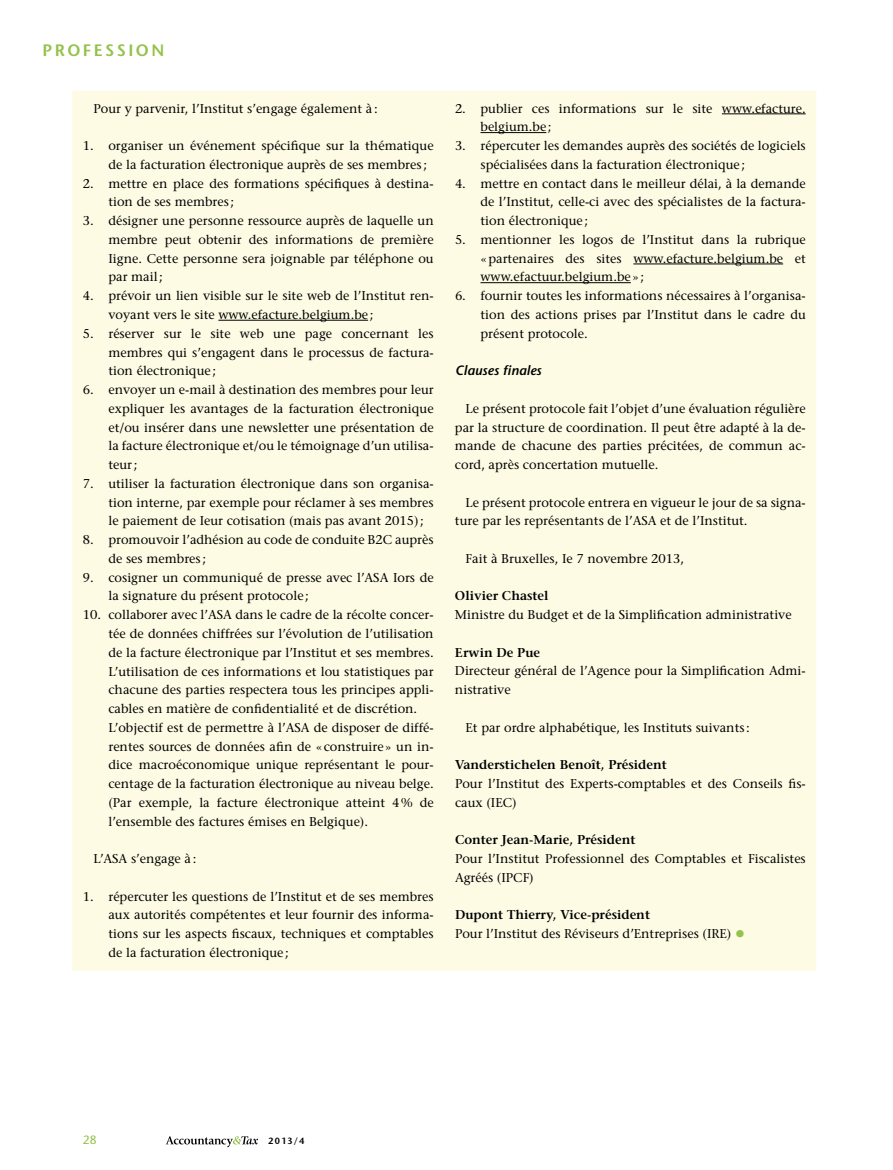
<style>
.page{position:relative;width:893px;height:1170px;background:#fff}
.page>*{position:absolute;margin:0;border:0;box-sizing:border-box;transform-origin:0 0}
.t1{font:600 16.5px "Stone Sans Std";letter-spacing:.15em;color:#94c24a}
.t2{font:italic 600 13.5px "Stone Sans Std";color:#000}
.t3{font:500 12.75px/18.8px "Stone Serif Std";color:#000}
.t4{font:600 12.75px "Stone Serif Std";color:#000}
.t5{font:500 12px "Stone Sans Std";color:#94c24a}
.t6{font:600 9px "Stone Sans Std";color:#000}
.s1{font-weight:600}
.s2{font-size:21px;color:#94c24a}
</style>
<div class="page">
<svg style="left:166px;top:1136px;width:92px;height:10px"></svg>
<div style="left:72px;top:90px;width:744px;height:881px;background:#fefbe5"></div>
<p class="t1" style="left:43px;top:41px;width:51px">PROFESSI</p>
<p class="t1" style="left:136px;top:41px;width:27px">ON</p>
<p class="t3" style="left:94px;top:99px;width:286px">Pour y parvenir, l’Institut s’engage également à:</p>
<p class="t3" style="left:108px;top:136px;width:327px;text-indent:-26px">1. organiser un événement spécifique sur la thématique de la facturation électronique auprès de ses membres ;</p>
<p class="t3" style="left:108px;top:174px;width:327px;text-indent:-26px">2. mettre en place des formations spécifiques à destina&shy;tion de ses membres ;</p>
<p class="t3" style="left:108px;top:211px;width:327px;text-align:justify;text-indent:-26px">3. désigner une personne ressource auprès de laquelle un membre peut obtenir des informations de première Iigne. Cette personne sera joignable par téléphone ou par mail;</p>
<p class="t3" style="left:108px;top:286px;width:327px;text-indent:-26px">4. prévoir un lien visible sur le site web de l’Institut ren&shy;voyant vers le site www.efacture.belgium.be ;</p>
<p class="t3" style="left:108px;top:324px;width:327px;text-align:justify;text-indent:-26px">5. réserver sur le site web une page concernant les membres qui s’engagent dans le processus de factura&shy;tion électronique ;</p>
<p class="t3" style="left:108px;top:380px;width:327px;text-align:justify;text-indent:-26px">6. envoyer un e-mail à destination des membres pour leur expliquer les avantages de la facturation électronique et/ou insérer dans une newsletter une présentation de la facture électronique et/ou le témoignage d’un utilisa&shy;teur;</p>
<p class="t3" style="left:108px;top:474px;width:327px;text-align:justify;text-indent:-26px">7. utiliser la facturation électronique dans son organisa&shy;tion interne, par exemple pour réclamer à ses membres le paiement de Ieur cotisation (mais pas avant 2015);</p>
<p class="t3" style="left:108px;top:530px;width:327px;text-indent:-26px">8. promouvoir l’adhésion au code de conduite B2C auprès de ses membres ;</p>
<p class="t3" style="left:108px;top:568px;width:327px;text-indent:-26px">9. cosigner un communiqué de presse avec l’ASA Iors de la signature du présent protocole ;</p>
<p class="t3" style="left:108px;top:605px;width:327px;text-indent:-26px">10. collaborer avec l’ASA dans le cadre de la récolte concer&shy;tée de données chiffrées sur l’évolution de l’utilisation de la facture électronique par l’Institut et ses membres.<br>L’utilisation de ces informations et lou statistiques par chacune des parties respectera tous les principes appli&shy;cables en matière de confidentialité et de discrétion.<br>L’objectif est de permettre à l’ASA de disposer de diffé&shy;rentes sources de données afin de « construire» un in&shy;dice macroéconomique unique représentant le pour&shy;centage de la facturation électronique au niveau belge. (Par exemple, la facture électronique atteint 4% de l’ensemble des factures émises en Belgique).</p>
<p class="t3" style="left:94px;top:849px;width:104px">L’ASA s’engage à:</p>
<p class="t3" style="left:108px;top:886px;width:327px;text-align:justify;text-indent:-26px">1. répercuter les questions de l’Institut et de ses membres aux autorités compétentes et leur fournir des informa&shy;tions sur les aspects fiscaux, techniques et comptables de la facturation électronique ;</p>
<p class="t3" style="left:480px;top:99px;width:327px;text-indent:-26px">2. publier ces informations sur le site www.efacture. belgium.be ;</p>
<p class="t3" style="left:480px;top:136px;width:327px;text-indent:-26px">3. répercuter les demandes auprès des sociétés de logiciels spécialisées dans la facturation électronique ;</p>
<p class="t3" style="left:480px;top:174px;width:327px;text-align:justify;text-indent:-26px">4. mettre en contact dans le meilleur délai, à la demande de l’Institut, celle-ci avec des spécialistes de la factura&shy;tion électronique ;</p>
<p class="t3" style="left:480px;top:230px;width:327px;text-align:justify;text-indent:-26px">5. mentionner les logos de l’Institut dans la rubrique «partenaires des sites www.efacture.belgium.be et www.efactuur.belgium.be »;</p>
<p class="t3" style="left:480px;top:286px;width:327px;text-align:justify;text-indent:-26px">6. fournir toutes les informations nécessaires à l’organisa&shy;tion des actions prises par l’Institut dans le cadre du présent protocole.</p>
<p class="t2" style="left:455px;top:362px;width:88px">Clauses finales</p>
<p class="t3" style="left:455px;top:399px;width:352px;text-align:justify;text-indent:11px">Le présent protocole fait l’objet d’une évaluation régulière par la structure de coordination. Il peut être adapté à la de&shy;mande de chacune des parties précitées, de commun ac&shy;cord, après concertation mutuelle.</p>
<p class="t3" style="left:455px;top:492px;width:352px;text-indent:11px">Le présent protocole entrera en vigueur le jour de sa signa&shy;ture par les représentants de l’ASA et de l’Institut.</p>
<p class="t3" style="left:466px;top:549px;width:220px">Fait à Bruxelles, Ie 7 novembre 2013,</p>
<p class="t4" style="left:455px;top:588px;width:95px">Olivier Chastel</p>
<p class="t3" style="left:455px;top:605px;width:338px">Ministre du Budget et de la Simplification administrative</p>
<p class="t4" style="left:455px;top:644px;width:87px">Erwin De Pue</p>
<p class="t3" style="left:455px;top:661px;width:352px">Directeur général de l’Agence pour la Simplification Admi&shy;nistrative</p>
<p class="t3" style="left:466px;top:717px;width:286px">Et par ordre alphabétique, les Instituts suivants :</p>
<p class="t4" style="left:455px;top:757px;width:213px">Vanderstichelen Benoît, Président</p>
<p class="t3" style="left:455px;top:774px;width:352px">Pour l’Institut des Experts-comptables et des Conseils fis&shy;caux (IEC)</p>
<p class="t4" style="left:455px;top:832px;width:182px">Conter Jean-Marie, Président</p>
<p class="t3" style="left:455px;top:849px;width:352px">Pour l’Institut Professionnel des Comptables et Fiscalistes<br>Agréés (IPCF)</p>
<p class="t3" style="left:455px;top:905px;width:292px"><span class="s1">Dupont Thierry, Vice-président<br></span>Pour l’Institut des Réviseurs d’Entreprises (IRE) <span class="s2">•</span></p>
<p class="t5" style="left:83px;top:1132px;width:15px">28</p>
<p class="t6" style="left:268px;top:1135px;width:38px">2013/4</p>
</div>
